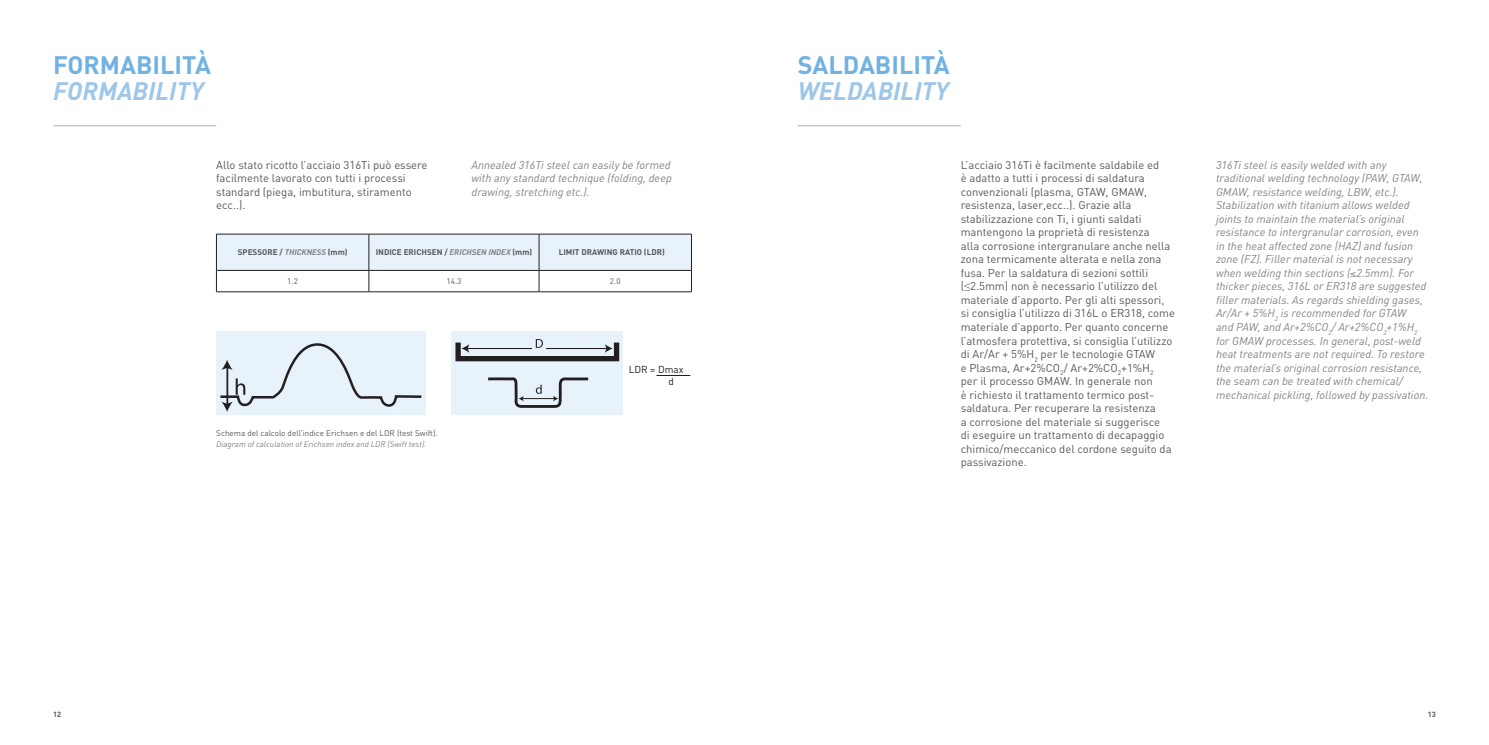
<style>
.page{position:relative;width:1489px;height:745px;background:#fff}
.page>*{position:absolute;margin:0;border:0;box-sizing:border-box;transform-origin:0 0}
.t1{font:700 25px "DIN";color:#71b2e2}
.t2{font:italic 700 25px "DIN";color:#9dc6e9}
.t3{font:11.25px/13.5px "DIN";color:#57585a}
.t4{font:italic 11.25px/13.5px "DIN";color:#808285;text-align:justify}
.t5{font:10px/11.9px "DIN";color:#231f20}
.t6{font:700 8.12px "DIN";color:#57585a}
.t7{font:8.12px "DIN";color:#57585a}
.t8{font:italic 8.12px "DIN";color:#808285}
.t9{font:700 7.5px "DIN";color:#57585a}
.s1{font-style:italic;color:#808285}
.s2{font-family:"Frutiger"}
</style>
<div class="page">
<hr style="left:53px;top:125px;width:163px;height:1px;background:#bcbdc0">
<svg style="left:216px;top:234px;width:476px;height:57px"></svg>
<hr style="left:216px;top:291px;width:153px;height:1px;background:#231f20">
<hr style="left:369px;top:291px;width:170px;height:1px;background:#231f20">
<hr style="left:539px;top:291px;width:152px;height:1px;background:#231f20">
<hr style="left:656px;top:375px;width:34px;height:1px;background:#231f20">
<div style="left:451px;top:331px;width:172px;height:83px;background:#e8f2fa"></div>
<div style="left:455px;top:339px;width:164px;height:22px;border:5px solid #231f20"></div>
<hr style="left:467px;top:348px;width:140px;height:1px;background:#231f20">
<svg style="left:461px;top:344px;width:8px;height:8px"></svg>
<svg style="left:605px;top:344px;width:7px;height:8px"></svg>
<div style="left:532px;top:346px;width:13px;height:6px;background:#e8f2fa"></div>
<svg style="left:536px;top:339px;width:7px;height:8px"></svg>
<svg style="left:488px;top:377px;width:101px;height:31px"></svg>
<div style="left:216px;top:331px;width:210px;height:83px;background:#e8f2fa"></div>
<svg style="left:220px;top:343px;width:202px;height:68px"></svg>
<hr style="left:797px;top:125px;width:163px;height:1px;background:#bcbdc0">
<h1 class="t1" style="left:53px;top:49px;width:159px">FORMABILITÀ</h1>
<h1 class="t2" style="left:53px;top:75px;width:152px">FORMABILITY</h1>
<p class="t3" style="left:216px;top:158px;width:213px">Allo stato ricotto l’acciaio 316Ti può essere facilmente lavorato con tutti i processi standard (piega, imbutitura, stiramento ecc..).</p>
<p class="t4" style="left:471px;top:158px;width:202px">Annealed 316Ti steel can easily be formed with any standard technique (folding, deep drawing, stretching etc.).</p>
<p class="t6" style="left:238px;top:247px;width:111px">SPESSORE / <span class="s1">THICKNESS</span> (mm)</p>
<p class="t6" style="left:376px;top:247px;width:158px">INDICE ERICHSEN / <span class="s1">ERICHSEN INDEX</span> (mm)</p>
<p class="t6" style="left:558px;top:247px;width:108px">LIMIT DRAWING RATIO (LDR)</p>
<p class="t7" style="left:287px;top:276px;width:12px">1.2</p>
<p class="t7" style="left:446px;top:276px;width:16px">14.3</p>
<p class="t7" style="left:610px;top:276px;width:12px">2.0</p>
<p class="t7" style="left:216px;top:428px;width:223px">Schema del calcolo dell’indice Erichsen e del LDR (test Swift).</p>
<p class="t8" style="left:216px;top:439px;width:212px">Diagram of calculation of Erichsen index and LDR (Swift test).</p>
<p class="t5" style="left:668px;top:363px;width:16px;text-indent:-40px">LDR = Dmax d</p>
<h1 class="t1" style="left:797px;top:49px;width:154px">SALDABILITÀ</h1>
<h1 class="t2" style="left:797px;top:75px;width:153px">WELDABILITY</h1>
<p class="t3" style="left:960px;top:158px;width:216px">L’acciaio 316Ti è facilmente saldabile ed<br>è adatto a tutti i processi di saldatura convenzionali (plasma, GTAW, GMAW, resistenza, laser,ecc..). Grazie alla stabilizzazione con Ti, i giunti saldati mantengono la proprietà di resistenza<br>alla corrosione intergranulare anche nella zona termicamente alterata e nella zona fusa. Per la saldatura di sezioni sottili (<span class="s2">≤</span>2.5mm) non è necessario l’utilizzo del materiale d’apporto. Per gli alti spessori, si consiglia l’utilizzo di 316L o ER318, come materiale d’apporto. Per quanto concerne l’atmosfera protettiva, si consiglia l’utilizzo di Ar/Ar + 5%H<sub>2</sub> per le tecnologie GTAW<br>e Plasma, Ar+2%CO<sub>2</sub>/ Ar+2%CO<sub>2</sub>+1%H<sub>2<br></sub>per il processo GMAW. In generale non<br>è richiesto il trattamento termico post&shy;saldatura. Per recuperare la resistenza<br>a corrosione del materiale si suggerisce<br>di eseguire un trattamento di decapaggio chimico/meccanico del cordone seguito da passivazione.</p>
<p class="t4" style="left:1215px;top:158px;width:214px;text-align:left">316Ti steel is easily welded with any traditional welding technology (PAW, GTAW, GMAW, resistance welding, LBW, etc.).<br>Stabilization with titanium allows welded joints to maintain the material’s original resistance to intergranular corrosion, even in the heat affected zone (HAZ) and fusion zone (FZ). Filler material is not necessary when welding thin sections (≤2.5mm). For thicker pieces, 316L or ER318 are suggested filler materials. As regards shielding gases, Ar/Ar + 5%H<sub>2</sub> is recommended for GTAW<br>and PAW, and Ar+2%CO<sub>2</sub>/ Ar+2%CO<sub>2</sub>+1%H<sub>2 </sub>for GMAW processes. In general, post-weld heat treatments are not required. To restore the material’s original corrosion resistance, the seam can be treated with chemical/ mechanical pickling, followed by passivation.</p>
<p class="t9" style="left:53px;top:708px;width:10px">12</p>
<p class="t9" style="left:1427px;top:708px;width:10px">13</p>
</div>
